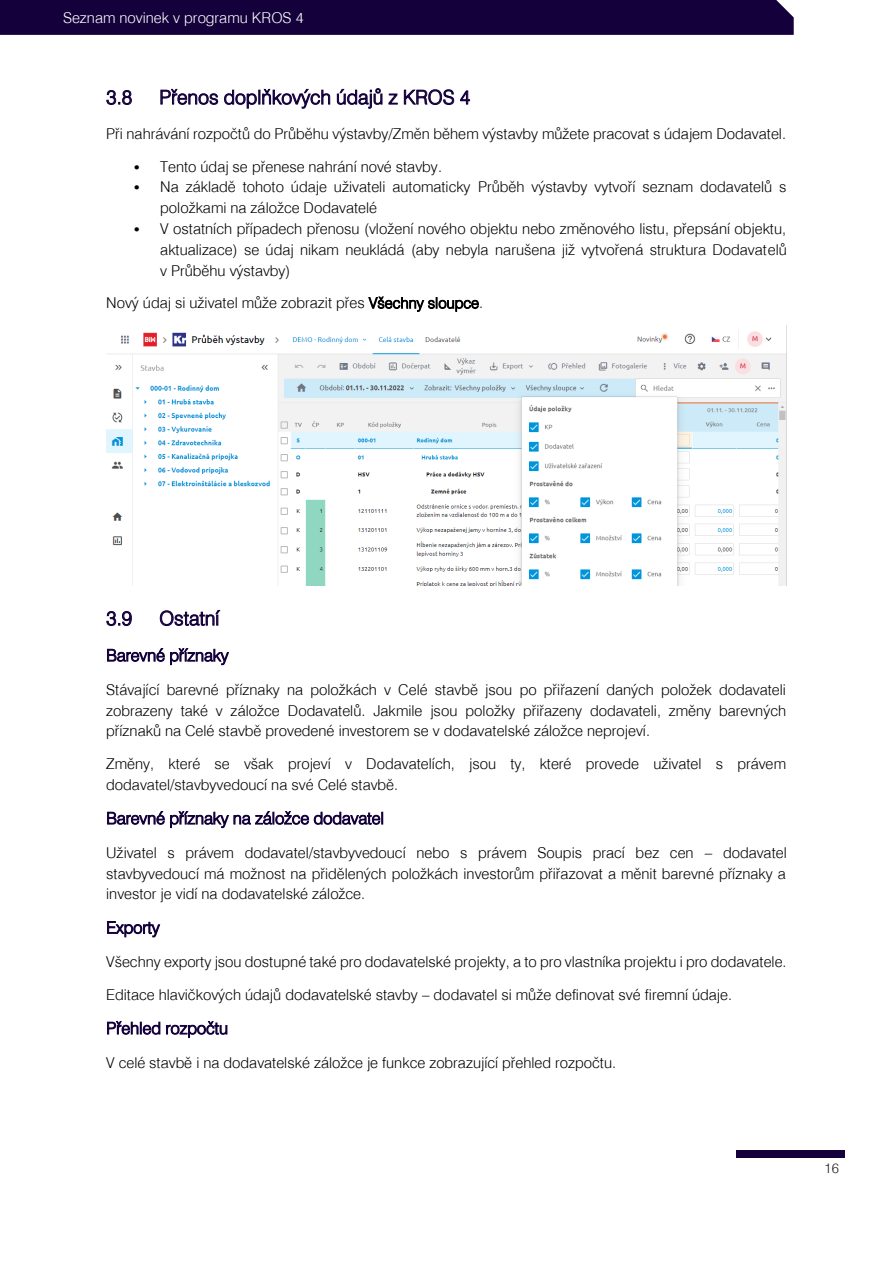
<style>
.page{position:relative;width:893px;height:1263px;background:#fff}
.page>*{position:absolute;margin:0;border:0;box-sizing:border-box;transform-origin:0 0}
.t1{font:300 19.5px "Swiss 721 TL";color:#14003b}
.t2{font:300 16.5px "Swiss 721 TL";color:#14003b}
.t3{font:300 15px/20.7px "Swiss 721 TL";color:#000}
.t4{font:300 15px "Swiss 721 TL";color:#fff}
.t5{font:300 13.5px "Swiss 721 TL";color:#231f20}
.s1{font-family:"Calibri"}
</style>
<div class="page">
<div style="left:736px;top:1150px;width:108px;height:7px;background:#14003b"></div>
<div style="left:0;top:0;width:794px;height:35px;background:#14003b"></div>
<img style="left:106px;top:326px;width:681px;height:260px">
<p class="t4" style="left:63px;top:8px;width:242px">Seznam novinek v programu KROS 4</p>
<p class="t1" style="left:106px;top:85px;width:27px">3.8</p>
<p class="t1" style="left:159px;top:85px;width:312px">Přenos doplňkových údajů z KROS 4</p>
<p class="t3" style="left:106px;top:122px;width:681px">Při nahrávání rozpočtů do Průběhu výstavby/Změn během výstavby můžete pracovat s údajem Dodavatel.</p>
<p class="t3" style="left:133px;top:155px;width:310px"><span class="s1">•</span> Tento údaj se přenese nahrání nové stavby.</p>
<p class="t3" style="left:160px;top:176px;width:628px;text-indent:-27px"><span class="s1">•</span> Na základě tohoto údaje uživateli automaticky Průběh výstavby vytvoří seznam dodavatelů s položkami na záložce Dodavatelé</p>
<p class="t3" style="left:160px;top:218px;width:628px;text-align:justify;text-indent:-27px"><span class="s1">•</span> V ostatních případech přenosu (vložení nového objektu nebo změnového listu, přepsání objektu, aktualizace) se údaj nikam neukládá (aby nebyla narušena již vytvořená struktura Dodavatelů v Průběhu výstavby)</p>
<p class="t3" style="left:106px;top:292px;width:378px">Nový údaj si uživatel může zobrazit přes Všechny sloupce.</p>
<p class="t1" style="left:106px;top:606px;width:27px">3.9</p>
<p class="t1" style="left:159px;top:606px;width:61px">Ostatní</p>
<p class="t2" style="left:106px;top:645px;width:124px">Barevné příznaky</p>
<p class="t3" style="left:106px;top:678px;width:681px;text-align:justify">Stávající barevné příznaky na položkách v Celé stavbě jsou po přiřazení daných položek dodavateli zobrazeny také v záložce Dodavatelů. Jakmile jsou položky přiřazeny dodavateli, změny barevných příznaků na Celé stavbě provedené investorem se v dodavatelské záložce neprojeví.</p>
<p class="t3" style="left:106px;top:753px;width:681px">Změny, které se však projeví v Dodavatelích, jsou ty, které provede uživatel s právem dodavatel/stavbyvedoucí na své Celé stavbě.</p>
<p class="t2" style="left:106px;top:807px;width:279px">Barevné příznaky na záložce dodavatel</p>
<p class="t3" style="left:106px;top:841px;width:682px;text-align:justify">Uživatel s právem dodavatel/stavbyvedoucí nebo s právem Soupis prací bez cen – dodavatel stavbyvedoucí má možnost na přidělených položkách investorům přiřazovat a měnit barevné příznaky a investor je vidí na dodavatelské záložce.</p>
<p class="t2" style="left:106px;top:917px;width:55px">Exporty</p>
<p class="t3" style="left:106px;top:945px;width:682px;line-height:32.7px">Všechny exporty jsou dostupné také pro dodavatelské projekty, a to pro vlastníka projektu i pro dodavatele.<br>Editace hlavičkových údajů dodavatelské stavby – dodavatel si může definovat své firemní údaje.</p>
<p class="t2" style="left:106px;top:1017px;width:123px">Přehled rozpočtu</p>
<p class="t3" style="left:106px;top:1051px;width:511px">V celé stavbě i na dodavatelské záložce je funkce zobrazující přehled rozpočtu.</p>
<p class="t5" style="left:825px;top:1160px;width:16px">16</p>
</div>
